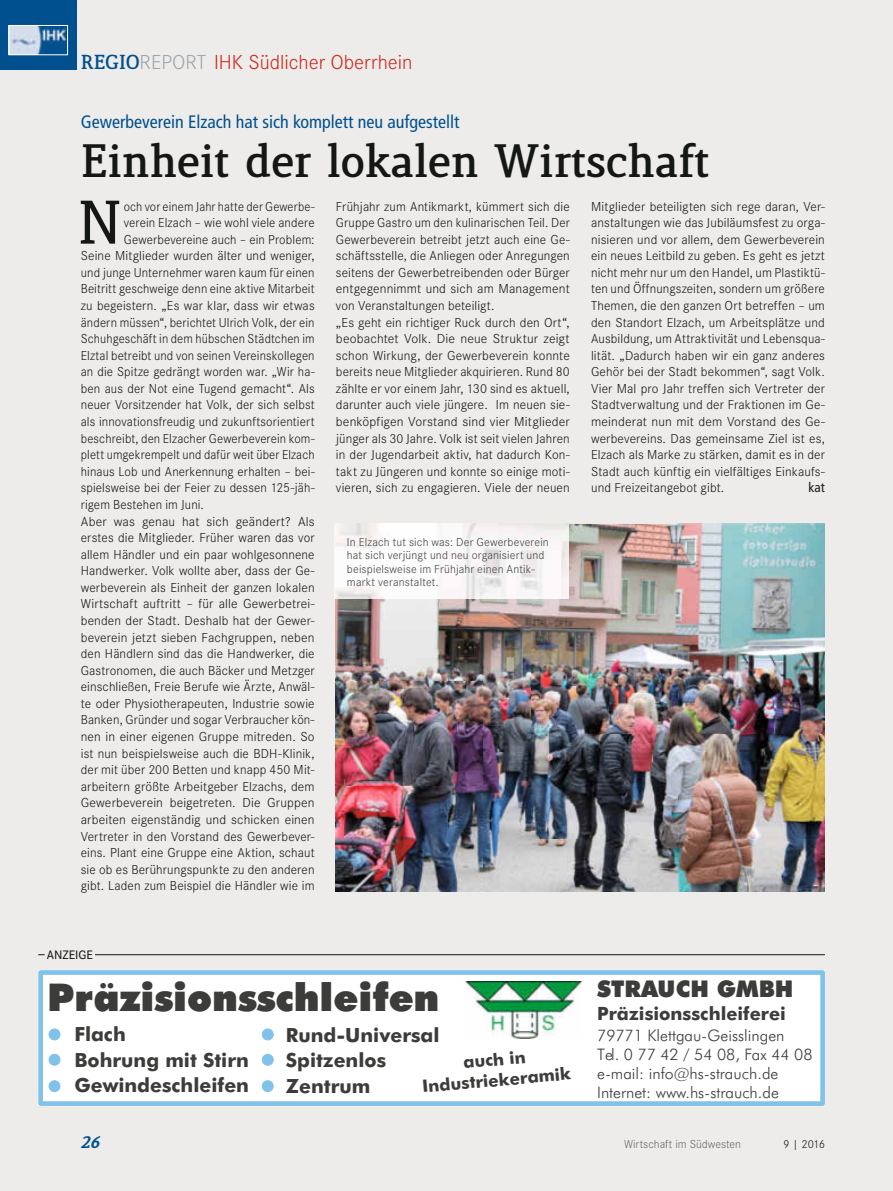
<style>
.page{position:relative;width:893px;height:1191px;background:#edecea}
.page>*{position:absolute;margin:0;border:0;box-sizing:border-box;transform-origin:0 0}
.t1{font:700 59.1px "Lenga";color:#151616}
.t2{font:800 45px "Lenga";color:#151616}
.t3{font:38.25px "Futura X Blk BT";color:#3c3c3b}
.t4{font:23.1px "Futura X Blk BT";color:#3c3c3b}
.t5{font:300 21px "Corporate S";color:#cb2a1e}
.t6{font:700 19.5px/25.5px "Futura Md BT";color:#3c3c3b}
.t7{font:700 18.3px "Futura Md BT";color:#3c3c3b}
.t8{font:condensed 18px "Frutiger";color:#00508f}
.t9{font:700 16.95px/20.4px "Futura Md BT";color:#3c3c3b;text-align:center}
.t10{font:italic 900 16.5px "Lenga";color:#00508f}
.t11{font:15.9px/19px "Futura Lt BT";color:#3c3c3b}
.t12{font:300 13.5px/16.5px "Corporate S";letter-spacing:.01em;color:#151616}
.t13{font:300 13.5px "Corporate S";letter-spacing:.01em;color:#151616;scale:.96 1}
.t14{font:300 13.5px "Corporate S";letter-spacing:.01em;color:#151616;scale:.95 1}
.t15{font:300 13.5px "Corporate S";letter-spacing:.01em;color:#151616;scale:.94 1}
.t16{font:condensed 13.5px "Frutiger";color:#151616}
.t17{font:500 12.75px "Corporate S";color:#151616}
.t18{font:300 12px/13.5px "Corporate S";letter-spacing:.015em;color:#40403f}
.t19{font:300 12px "Corporate S";color:#686867}
.t20{font:300 12px "Corporate S";color:#151616}
.s1{font-family:"Lenga";font-weight:800;font-size:19.5px;color:#00508f}
.s2{color:#9fa5ac}
</style>
<div class="page">
<div style="left:0;top:0;width:77px;height:69px;background:#00508f"></div>
<img style="left:10px;top:27px;width:56px;height:26px">
<div style="left:8px;top:25px;width:60px;height:30px;border:1px solid #fff"></div>
<div style="left:41px;top:972px;width:782px;height:131px;background:#fff"></div>
<div style="left:38px;top:970px;width:787px;height:136px;border:5px solid #81c2eb"></div>
<div style="left:262px;top:1029px;width:11px;height:11px;background:#81c2eb;border-radius:50%"></div>
<div style="left:262px;top:1028px;width:11px;height:12px;border:1px solid #81c2eb;border-radius:50%"></div>
<div style="left:262px;top:1054px;width:11px;height:11px;background:#81c2eb;border-radius:50%"></div>
<div style="left:262px;top:1054px;width:11px;height:11px;border:1px solid #81c2eb;border-radius:50%"></div>
<div style="left:262px;top:1080px;width:11px;height:11px;background:#81c2eb;border-radius:50%"></div>
<div style="left:262px;top:1080px;width:11px;height:11px;border:1px solid #81c2eb;border-radius:50%"></div>
<div style="left:49px;top:1029px;width:11px;height:11px;background:#81c2eb;border-radius:50%"></div>
<div style="left:49px;top:1028px;width:11px;height:12px;border:1px solid #81c2eb;border-radius:50%"></div>
<div style="left:49px;top:1054px;width:11px;height:11px;background:#81c2eb;border-radius:50%"></div>
<div style="left:49px;top:1054px;width:11px;height:11px;border:1px solid #81c2eb;border-radius:50%"></div>
<div style="left:49px;top:1080px;width:11px;height:11px;background:#81c2eb;border-radius:50%"></div>
<div style="left:49px;top:1080px;width:11px;height:11px;border:1px solid #81c2eb;border-radius:50%"></div>
<img style="left:466px;top:981px;width:116px;height:57px">
<hr style="left:38px;top:954px;width:787px;height:1px;background:#151616">
<div style="left:45px;top:947px;width:50px;height:15px;background:#edecea"></div>
<img style="left:532px;top:524px;width:293px;height:368px">
<img style="left:336px;top:599px;width:196px;height:293px">
<img style="left:336px;top:524px;width:232px;height:75px">
<h3 class="t5" style="left:81px;top:51px;width:333px"><span class="s1">REGIO</span><span class="s2">REPORT</span> IHK Südlicher Oberrhein</h3>
<h3 class="t8" style="left:81px;top:111px;width:380px">Gewerbeverein Elzach hat sich komplett neu aufgestellt</h3>
<h2 class="t2" style="left:81px;top:139px;width:630px">Einheit der lokalen Wirtschaft</h2>
<h1 class="t1" style="left:77px;top:190px;width:47px">N</h1>
<p class="t15" style="left:124px;top:198px;width:205px">och vor einem Jahr hatte der Gewerbe-</p>
<p class="t12" style="left:336px;top:198px;width:235px">Frühjahr zum Antikmarkt, kümmert sich die Gruppe Gastro um den kulinarischen Teil. Der Gewerbeverein betreibt jetzt auch eine Ge&shy;schäftsstelle, die Anliegen oder Anregungen seitens der Gewerbetreibenden oder Bürger entgegennimmt und sich am Management von Veranstaltungen beteiligt.<br>„Es geht ein richtiger Ruck durch den Ort“, beobachtet Volk. Die neue Struktur zeigt schon Wirkung, der Gewerbeverein konnte bereits neue Mitglieder akquirieren. Rund 80 zählte er vor einem Jahr, 130 sind es aktuell, darunter auch viele jüngere. Im neuen sie&shy;benköpfigen Vorstand sind vier Mitglieder jünger als 30 Jahre. Volk ist seit vielen Jahren in der Jugendarbeit aktiv, hat dadurch Kon&shy;takt zu Jüngeren und konnte so einige moti&shy;vieren, sich zu engagieren. Viele der neuen</p>
<p class="t12" style="left:591px;top:198px;width:235px;text-align:justify">Mitglieder beteiligten sich rege daran, Ver&shy;anstaltungen wie das Jubiläumsfest zu orga&shy;nisieren und vor allem, dem Gewerbeverein ein neues Leitbild zu geben. Es geht es jetzt nicht mehr nur um den Handel, um Plastiktü&shy;ten und Öffnungszeiten, sondern um größere Themen, die den ganzen Ort betreffen – um den Standort Elzach, um Arbeitsplätze und Ausbildung, um Attraktivität und Lebensqua&shy;lität. „Dadurch haben wir ein ganz anderes Gehör bei der Stadt bekommen“, sagt Volk.<br>Vier Mal pro Jahr treffen sich Vertreter der Stadtverwaltung und der Fraktionen im Ge&shy;meinderat nun mit dem Vorstand des Ge&shy;werbevereins. Das gemeinsame Ziel ist es, Elzach als Marke zu stärken, damit es in der Stadt auch künftig ein vielfältiges Einkaufs&shy;und Freizeitangebot gibt.</p>
<p class="t12" style="left:124px;top:214px;width:192px">verein Elzach – wie wohl viele andere</p>
<p class="t12" style="left:124px;top:231px;width:192px">Gewerbevereine auch – ein Problem:</p>
<p class="t12" style="left:81px;top:248px;width:235px">Seine Mitglieder wurden älter und weniger,</p>
<p class="t13" style="left:81px;top:265px;width:245px">und junge Unternehmer waren kaum für einen</p>
<p class="t13" style="left:81px;top:281px;width:245px">Beitritt geschweige denn eine aktive Mitarbeit</p>
<p class="t12" style="left:81px;top:297px;width:235px">zu begeistern. „Es war klar, dass wir etwas</p>
<p class="t13" style="left:81px;top:314px;width:245px">ändern müssen“, berichtet Ulrich Volk, der ein</p>
<p class="t14" style="left:81px;top:331px;width:248px">Schuhgeschäft in dem hübschen Städtchen im</p>
<p class="t13" style="left:81px;top:348px;width:245px">Elztal betreibt und von seinen Vereinskollegen</p>
<p class="t12" style="left:81px;top:364px;width:235px">an die Spitze gedrängt worden war. „Wir ha-</p>
<p class="t12" style="left:81px;top:380px;width:235px">ben aus der Not eine Tugend gemacht“. Als</p>
<p class="t12" style="left:81px;top:397px;width:235px">neuer Vorsitzender hat Volk, der sich selbst</p>
<p class="t12" style="left:81px;top:413px;width:235px">als innovationsfreudig und zukunftsorientiert</p>
<p class="t13" style="left:81px;top:430px;width:245px">beschreibt, den Elzacher Gewerbeverein kom-</p>
<p class="t14" style="left:81px;top:447px;width:248px">plett umgekrempelt und dafür weit über Elzach</p>
<p class="t12" style="left:81px;top:463px;width:235px">hinaus Lob und Anerkennung erhalten – bei-</p>
<p class="t12" style="left:81px;top:480px;width:235px">spielsweise bei der Feier zu dessen 125-jäh-</p>
<p class="t12" style="left:81px;top:496px;width:125px">rigem Bestehen im Juni.</p>
<p class="t12" style="left:81px;top:513px;width:235px">Aber was genau hat sich geändert? Als</p>
<p class="t12" style="left:81px;top:529px;width:235px">erstes die Mitglieder. Früher waren das vor</p>
<p class="t12" style="left:81px;top:546px;width:235px">allem Händler und ein paar wohlgesonnene</p>
<p class="t12" style="left:81px;top:562px;width:235px">Handwerker. Volk wollte aber, dass der Ge-</p>
<p class="t12" style="left:81px;top:579px;width:235px">werbeverein als Einheit der ganzen lokalen</p>
<p class="t12" style="left:81px;top:596px;width:235px">Wirtschaft auftritt – für alle Gewerbetrei-</p>
<p class="t12" style="left:81px;top:612px;width:235px">benden der Stadt. Deshalb hat der Gewer-</p>
<p class="t12" style="left:81px;top:629px;width:235px">beverein jetzt sieben Fachgruppen, neben</p>
<p class="t12" style="left:81px;top:645px;width:235px">den Händlern sind das die Handwerker, die</p>
<p class="t12" style="left:81px;top:662px;width:235px">Gastronomen, die auch Bäcker und Metzger</p>
<p class="t12" style="left:81px;top:678px;width:235px">einschließen, Freie Berufe wie Ärzte, Anwäl-</p>
<p class="t12" style="left:81px;top:695px;width:235px">te oder Physiotherapeuten, Industrie sowie</p>
<p class="t12" style="left:81px;top:712px;width:235px">Banken, Gründer und sogar Verbraucher kön-</p>
<p class="t12" style="left:81px;top:728px;width:235px">nen in einer eigenen Gruppe mitreden. So</p>
<p class="t12" style="left:81px;top:745px;width:235px">ist nun beispielsweise auch die BDH-Klinik,</p>
<p class="t12" style="left:81px;top:761px;width:235px">der mit über 200 Betten und knapp 450 Mit-</p>
<p class="t12" style="left:81px;top:778px;width:235px">arbeitern größte Arbeitgeber Elzachs, dem</p>
<p class="t12" style="left:81px;top:794px;width:235px">Gewerbeverein beigetreten. Die Gruppen</p>
<p class="t12" style="left:81px;top:811px;width:235px">arbeiten eigenständig und schicken einen</p>
<p class="t12" style="left:81px;top:828px;width:235px">Vertreter in den Vorstand des Gewerbever-</p>
<p class="t12" style="left:81px;top:844px;width:235px">eins. Plant eine Gruppe eine Aktion, schaut</p>
<p class="t12" style="left:81px;top:861px;width:235px">sie ob es Berührungspunkte zu den anderen</p>
<p class="t12" style="left:81px;top:877px;width:235px">gibt. Laden zum Beispiel die Händler wie im</p>
<p class="t16" style="left:809px;top:480px;width:18px">kat</p>
<p class="t18" style="left:347px;top:535px;width:203px">In Elzach tut sich was: Der Gewerbeverein hat sich verjüngt und neu organisiert und beispielsweise im Frühjahr einen Antik&shy;markt veranstaltet.</p>
<p class="t17" style="left:47px;top:947px;width:48px">ANZEIGE</p>
<h3 class="t3" style="left:47px;top:973px;width:394px">Präzisionsschleifen</h3>
<h3 class="t6" style="left:74px;top:1023px;width:176px">Flach<br>Bohrung mit Stirn<br>Gewindeschleifen</h3>
<h3 class="t6" style="left:286px;top:1024px;width:155px">Rund-Universal<br>Spitzenlos<br>Zentrum</h3>
<p class="t9" style="left:420px;top:1057px;width:148px;rotate:-5deg">auch in<br>Industriekeramik</p>
<h3 class="t4" style="left:597px;top:974px;width:198px">STRAUCH GMBH</h3>
<h3 class="t7" style="left:597px;top:1001px;width:190px">Präzisionsschleiferei</h3>
<p class="t11" style="left:597px;top:1027px;width:217px">79771 Klettgau-Geisslingen<br>Tel. 0 77 42 / 54 08, Fax 44 08 e-mail: info@hs-strauch.de<br>Internet: www.hs-strauch.de</p>
<p class="t10" style="left:81px;top:1134px;width:20px">26</p>
<p class="t19" style="left:624px;top:1137px;width:119px">Wirtschaft im Südwesten</p>
<p class="t20" style="left:783px;top:1137px;width:43px">9 | 2016</p>
</div>
